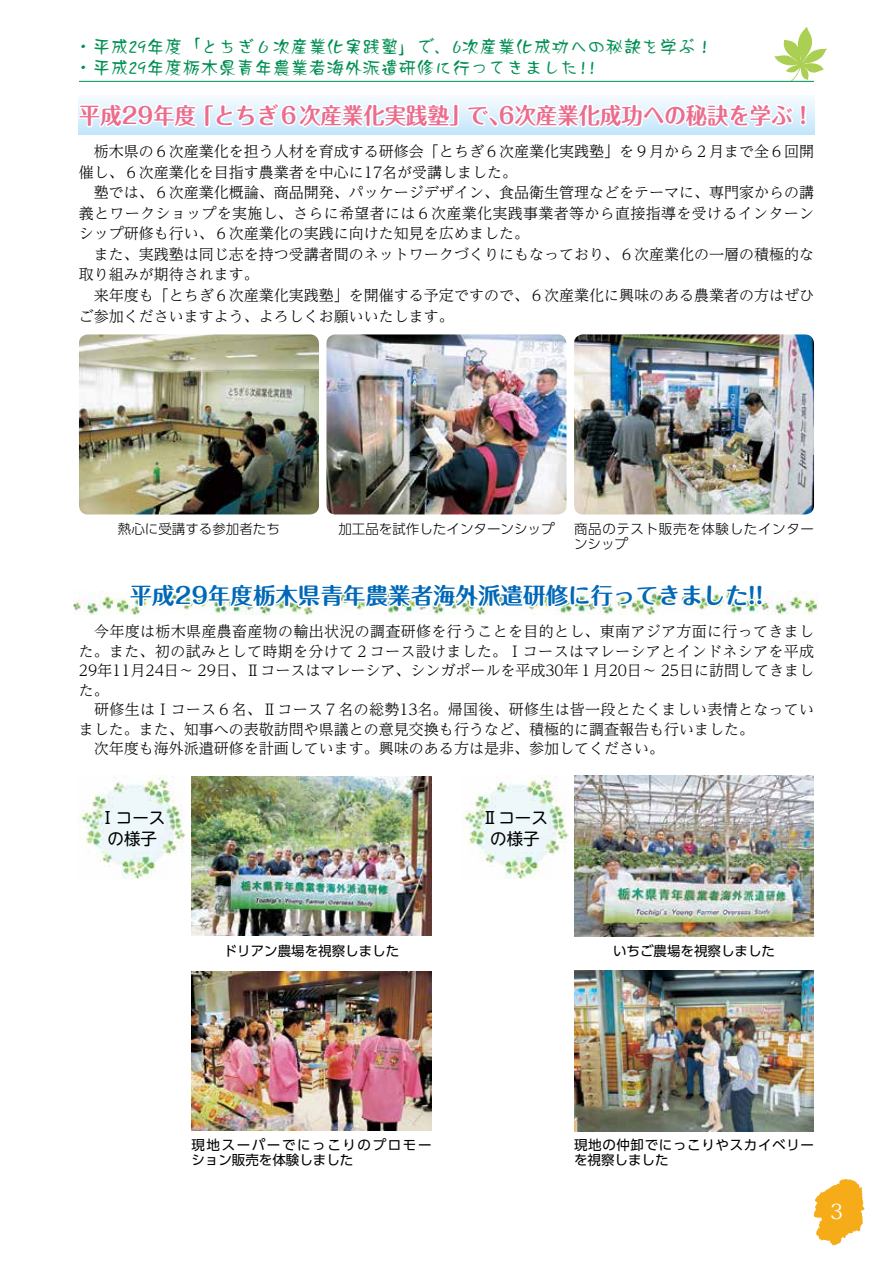
<style>
.page{position:relative;width:893px;height:1263px;background:#fff}
.page>*{position:absolute;margin:0;border:0;box-sizing:border-box;transform-origin:0 0}
.t1{font:700 22.5px "Maru Fo Pro";color:#eb6d8e;scale:.95 1}
.t2{font:700 22.5px "Maru Fo Pro";color:#0068b7}
.t3{font:21px "Koz Min Pro";color:#fff}
.t4{font:18px/21px "DF Ru Lei A W5 WIN RKSJ H";color:#008f52}
.t5{font:16.5px/21px "UD Shin M Go Pro";color:#000;text-align:center}
.t6{font:300 15px/20.5px "UD Reimin Pro";color:#000}
.t7{font:300 15px/19.5px "UD Reimin Pro";letter-spacing:.02em;color:#000}
.t8{font:300 13.5px "UD Shin Go Pro";color:#000}
.t9{font:13.5px/15px "UD Shin Go Pro";letter-spacing:.12em;color:#000}
.t10{font:13.5px "UD Shin Go Pro";color:#000}
.t11{font:13.5px/15px "UD Shin Go Pro";letter-spacing:.05em;color:#000}
.t12{font:300 13.5px/15px "UD Shin Go Pro";letter-spacing:.05em;color:#000}
</style>
<div class="page">
<svg style="left:814px;top:1179px;width:51px;height:66px"></svg>
<img style="left:326px;top:334px;width:240px;height:167px">
<img style="left:574px;top:334px;width:240px;height:180px">
<svg style="left:78px;top:27px;width:749px;height:108px"></svg>
<img style="left:79px;top:334px;width:240px;height:180px">
<img style="left:191px;top:971px;width:240px;height:160px">
<img style="left:191px;top:776px;width:240px;height:160px">
<img style="left:73px;top:591px;width:745px;height:24px">
<svg style="left:128px;top:501px;width:636px;height:109px"></svg>
<img style="left:80px;top:775px;width:106px;height:104px">
<img style="left:575px;top:970px;width:238px;height:161px">
<img style="left:575px;top:775px;width:238px;height:161px">
<img style="left:463px;top:775px;width:105px;height:104px">
<p class="t4" style="left:74px;top:36px;width:640px">・平成29年度「とちぎ６次産業化実践塾」で、6次産業化成功への秘訣を学ぶ！・平成29年度栃木県青年農業者海外派遣研修に行ってきました!!</p>
<h1 class="t1" style="left:79px;top:97px;width:775px">平成29年度「とちぎ６次産業化実践塾」で、6次産業化成功への秘訣を学ぶ！</h1>
<p class="t6" style="left:79px;top:141px;width:737px">　栃木県の６次産業化を担う人材を育成する研修会「とちぎ６次産業化実践塾」を９月から２月まで全６回開催し、６次産業化を目指す農業者を中心に17名が受講しました。<br>　塾では、６次産業化概論、商品開発、パッケージデザイン、食品衛生管理などをテーマに、専門家からの講義とワークショップを実施し、さらに希望者には６次産業化実践事業者等から直接指導を受けるインターンシップ研修も行い、６次産業化の実践に向けた知見を広めました。<br>　また、実践塾は同じ志を持つ受講者間のネットワークづくりにもなっており、６次産業化の一層の積極的な取り組みが期待されます。<br>　来年度も「とちぎ６次産業化実践塾」を開催する予定ですので、６次産業化に興味のある農業者の方はぜひご参加くださいますよう、よろしくお願いいたします。</p>
<p class="t8" style="left:118px;top:518px;width:163px">熱心に受講する参加者たち</p>
<p class="t8" style="left:338px;top:518px;width:218px">加工品を試作したインターンシップ</p>
<p class="t12" style="left:574px;top:521px;width:242px">商品のテスト販売を体験したインターンシップ</p>
<h1 class="t2" style="left:130px;top:577px;width:635px">平成29年度栃木県青年農業者海外派遣研修に行ってきました!!</h1>
<p class="t7" style="left:79px;top:621px;width:737px">　今年度は栃木県産農畜産物の輸出状況の調査研修を行うことを目的とし、東南アジア方面に行ってきました。また、初の試みとして時期を分けて２コース設けました。Ⅰコースはマレーシアとインドネシアを平成29年11月24日～ 29日、Ⅱコースはマレーシア、シンガポールを平成30年１月20日～ 25日に訪問してきました。<br>　研修生はⅠコース６名、Ⅱコース７名の総勢13名。帰国後、研修生は皆一段とたくましい表情となっていました。また、知事への表敬訪問や県議との意見交換も行うなど、積極的に調査報告も行いました。<br>　次年度も海外派遣研修を計画しています。興味のある方は是非、参加してください。</p>
<p class="t5" style="left:99px;top:806px;width:67px">Ⅰコースの様子</p>
<p class="t10" style="left:224px;top:940px;width:177px">ドリアン農場を視察しました</p>
<p class="t5" style="left:482px;top:806px;width:67px">Ⅱコースの様子</p>
<p class="t10" style="left:613px;top:940px;width:163px">いちご農場を視察しました</p>
<p class="t9" style="left:191px;top:1137px;width:242px">現地スーパーでにっこりのプロモーション販売を体験しました</p>
<p class="t11" style="left:574px;top:1137px;width:242px">現地の仲卸でにっこりやスカイベリーを視察しました</p>
<h2 class="t3" style="left:830px;top:1196px;width:14px">3</h2>
</div>
